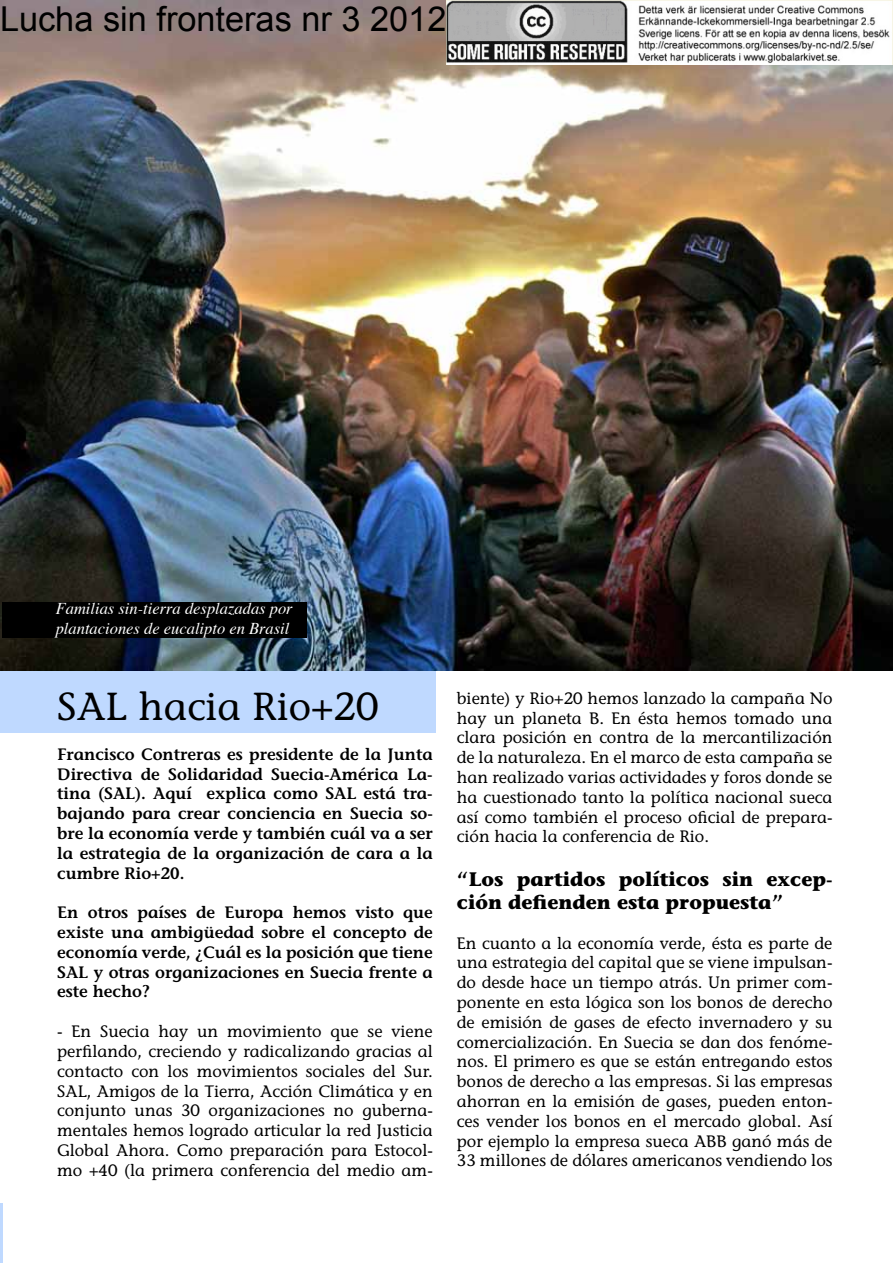
<style>
.page{position:relative;width:893px;height:1263px;background:#fff}
.page>*{position:absolute;margin:0;border:0;box-sizing:border-box;transform-origin:0 0}
.t1{font:500 39px "Stone Informal Std";color:#000}
.t2{font:34.35px "Arial";color:#000}
.t3{font:700 19.5px/23.4px "Stone Informal Std";color:#000}
.t4{font:500 16.5px/19.8px "Stone Informal Std";color:#000;text-align:justify}
.t5{font:600 16.5px/19.8px "Stone Informal Std";color:#000;text-align:justify}
.t6{font:italic 16.5px/19.8px "Times";color:#fff}
</style>
<div class="page">
<div style="left:0;top:670px;width:435px;height:62px;background:#bfd9ff"></div>
<hr style="left:0;top:1203px;width:2px;height:60px;background:#bfd9ff">
<img style="left:0;top:0;width:893px;height:670px">
<div style="left:2px;top:602px;width:305px;height:36px;background:#000"></div>
<img style="left:446px;top:0;width:447px;height:65px">
<h2 class="t2" style="left:0;top:-4px;width:448px">Lucha sin fronteras nr 3 2012</h2>
<p class="t6" style="left:56px;top:598px;width:238px">Familias sin-tierra desplazadas por plantaciones de eucalipto en Brasil</p>
<h1 class="t1" style="left:57px;top:683px;width:323px">SAL hacia Rio+20</h1>
<p class="t5" style="left:57px;top:744px;width:377px">Francisco Contreras es presidente de la Junta Directiva de Solidaridad Suecia-América La&shy;tina (SAL). Aquí explica como SAL está tra&shy;bajando para crear conciencia en Suecia so&shy;bre la economía verde y también cuál va a ser la estrategia de la organización de cara a la cumbre Rio+20.</p>
<p class="t5" style="left:57px;top:903px;width:377px">En otros países de Europa hemos visto que existe una ambigüedad sobre el concepto de economía verde, ¿Cuál es la posición que tiene SAL y otras organizaciones en Suecia frente a este hecho?</p>
<p class="t4" style="left:57px;top:1021px;width:377px">- En Suecia hay un movimiento que se viene perfilando, creciendo y radicalizando gracias al contacto con los movimientos sociales del Sur.<br>SAL, Amigos de la Tierra, Acción Climática y en conjunto unas 30 organizaciones no guberna&shy;mentales hemos logrado articular la red Justicia Global Ahora. Como preparación para Estocol&shy;mo +40 (la primera conferencia del medio am-</p>
<p class="t4" style="left:457px;top:688px;width:377px">biente) y Rio+20 hemos lanzado la campaña No hay un planeta B. En ésta hemos tomado una clara posición en contra de la mercantilización de la naturaleza. En el marco de esta campaña se han realizado varias actividades y foros donde se ha cuestionado tanto la política nacional sueca así como también el proceso oficial de prepara&shy;ción hacia la conferencia de Rio.</p>
<p class="t3" style="left:457px;top:867px;width:377px">“Los partidos políticos sin excep&shy;ción defienden esta propuesta”</p>
<p class="t4" style="left:457px;top:933px;width:377px">En cuanto a la economía verde, ésta es parte de una estrategia del capital que se viene impulsan&shy;do desde hace un tiempo atrás. Un primer com&shy;ponente en esta lógica son los bonos de derecho de emisión de gases de efecto invernadero y su comercialización. En Suecia se dan dos fenóme&shy;nos. El primero es que se están entregando estos bonos de derecho a las empresas. Si las empresas ahorran en la emisión de gases, pueden enton&shy;ces vender los bonos en el mercado global. Así por ejemplo la empresa sueca ABB ganó más de 33 millones de dólares americanos vendiendo los</p>
</div>
